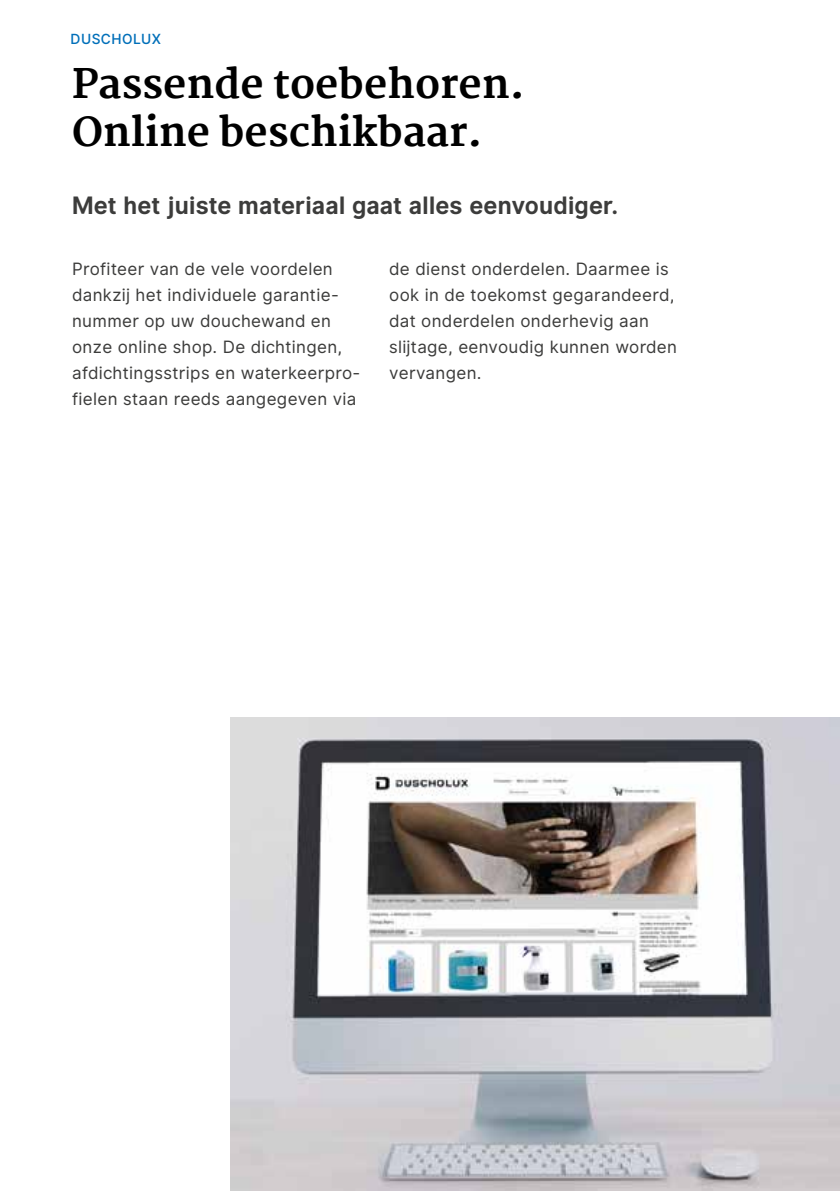
<style>
.page{position:relative;width:840px;height:1191px;background:#fff}
.page>*{position:absolute;margin:0;border:0;box-sizing:border-box;transform-origin:0 0}
.t1{font:800 40px/48px "Martel";color:#000}
.t2{font:700 24px "Inter UI";letter-spacing:.005em;color:#3c3c3b}
.t3{font:17px/26px "Inter UI";letter-spacing:.02em;color:#3c3c3b}
.t4{font:500 14px "Inter UI";letter-spacing:.03em;color:#006fb9}
</style>
<div class="page">
<img style="left:230px;top:717px;width:609px;height:474px">
<p class="t4" style="left:71px;top:29px;width:92px">DUSCHOLUX</p>
<h1 class="t1" style="left:72px;top:61px;width:454px">Passende toebehoren.<br>Online beschikbaar.</h1>
<h2 class="t2" style="left:72px;top:189px;width:547px">Met het juiste materiaal gaat alles eenvoudiger.</h2>
<p class="t3" style="left:72px;top:256px;width:289px">Profiteer van de vele voordelen dankzij het individuele garantie&shy;nummer op uw douchewand en onze online shop. De dichtingen, afdichtingsstrips en waterkeerpro&shy;fielen staan reeds aangegeven via</p>
<p class="t3" style="left:389px;top:256px;width:289px">de dienst onderdelen. Daarmee is ook in de toekomst gegarandeerd, dat onderdelen onderhevig aan slijtage, eenvoudig kunnen worden vervangen.</p>
</div>
